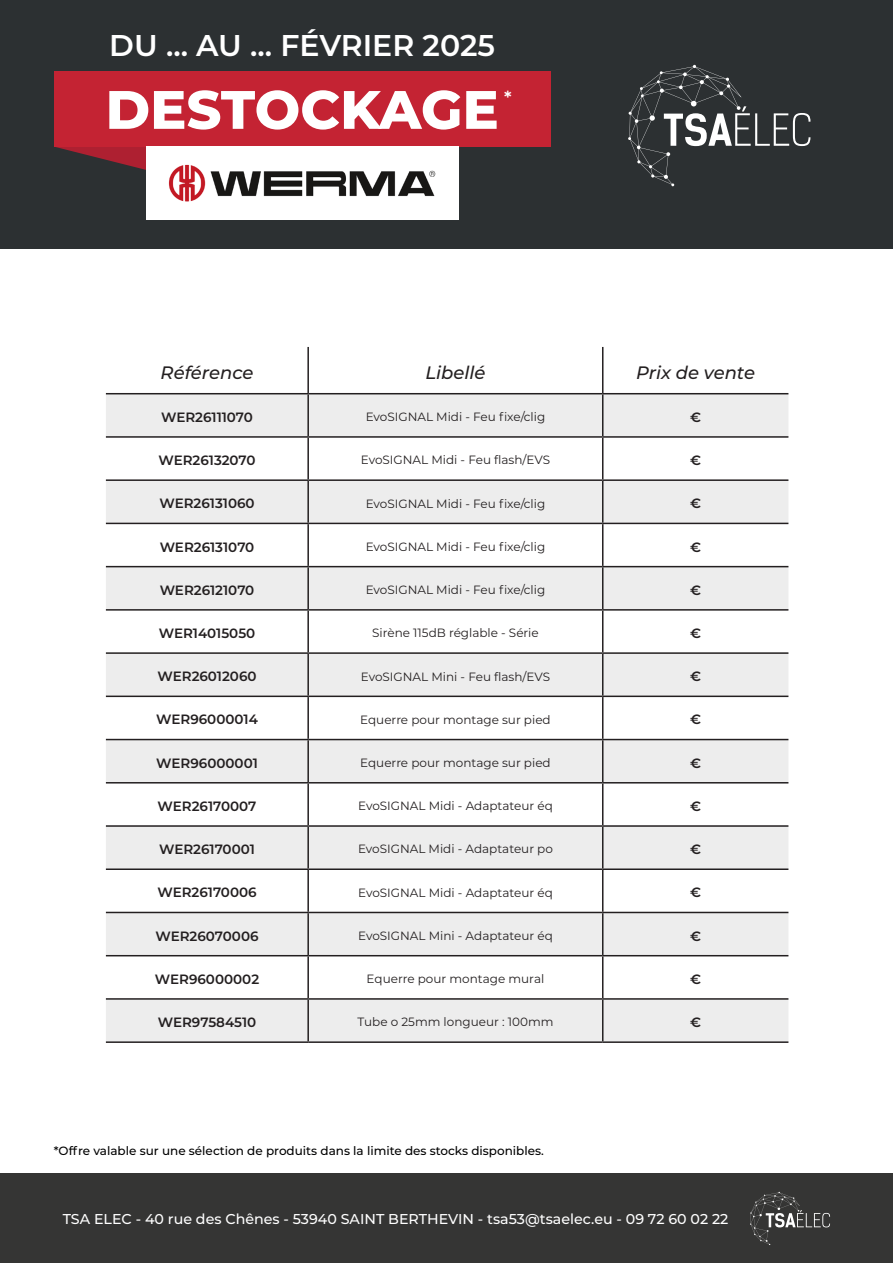
<style>
.page{position:relative;width:893px;height:1263px;background:#fff}
.page>*{position:absolute;margin:0;border:0;box-sizing:border-box;transform-origin:0 0}
.t1{font:800 54px "Montserrat";color:#fff}
.t2{font:600 30px "Montserrat";color:#fff}
.t3{font:italic 500 18px "Montserrat";color:#231f20}
.t4{font:600 18px "Montserrat";color:#fff}
.t5{font:500 14.25px "Montserrat";color:#fff}
.t6{font:600 13.5px "Montserrat";color:#231f20}
.t7{font:12px "Montserrat";color:#231f20}
.t8{font:500 12px "Montserrat";color:#000001}
</style>
<div class="page">
<div style="left:0;top:0;width:893px;height:249px;background:#2c3032"></div>
<svg style="left:628px;top:65px;width:182px;height:121px"></svg>
<div style="left:0;top:1174px;width:893px;height:89px;background:#353534"></div>
<svg style="left:750px;top:1192px;width:80px;height:53px"></svg>
<div style="left:106px;top:394px;width:682px;height:42px;background:#ededed"></div>
<svg style="left:106px;top:438px;width:682px;height:387px"></svg>
<div style="left:106px;top:481px;width:682px;height:42px;background:#ededed"></div>
<div style="left:106px;top:567px;width:682px;height:42px;background:#ededed"></div>
<div style="left:106px;top:654px;width:682px;height:41px;background:#ededed"></div>
<div style="left:106px;top:740px;width:682px;height:42px;background:#ededed"></div>
<div style="left:106px;top:827px;width:682px;height:41px;background:#ededed"></div>
<div style="left:106px;top:913px;width:682px;height:42px;background:#ededed"></div>
<div style="left:106px;top:1000px;width:682px;height:41px;background:#ededed"></div>
<hr style="left:307px;top:347px;width:2px;height:46px;background:#231f20">
<hr style="left:602px;top:347px;width:1px;height:46px;background:#231f20">
<hr style="left:106px;top:393px;width:202px;height:1px;background:#231f20">
<hr style="left:308px;top:393px;width:295px;height:1px;background:#231f20">
<hr style="left:307px;top:394px;width:2px;height:42px;background:#231f20">
<hr style="left:603px;top:393px;width:185px;height:1px;background:#231f20">
<hr style="left:602px;top:394px;width:1px;height:42px;background:#231f20">
<hr style="left:106px;top:436px;width:202px;height:2px;background:#231f20">
<hr style="left:308px;top:436px;width:295px;height:2px;background:#231f20">
<hr style="left:307px;top:438px;width:2px;height:41px;background:#231f20">
<hr style="left:603px;top:436px;width:185px;height:2px;background:#231f20">
<hr style="left:602px;top:438px;width:1px;height:41px;background:#231f20">
<hr style="left:106px;top:479px;width:202px;height:2px;background:#231f20">
<hr style="left:308px;top:479px;width:295px;height:2px;background:#231f20">
<hr style="left:307px;top:481px;width:2px;height:42px;background:#231f20">
<hr style="left:603px;top:479px;width:185px;height:2px;background:#231f20">
<hr style="left:602px;top:481px;width:1px;height:42px;background:#231f20">
<hr style="left:106px;top:523px;width:202px;height:1px;background:#231f20">
<hr style="left:308px;top:523px;width:295px;height:1px;background:#231f20">
<hr style="left:307px;top:524px;width:2px;height:42px;background:#231f20">
<hr style="left:603px;top:523px;width:185px;height:1px;background:#231f20">
<hr style="left:602px;top:524px;width:1px;height:42px;background:#231f20">
<hr style="left:106px;top:566px;width:202px;height:1px;background:#231f20">
<hr style="left:308px;top:566px;width:295px;height:1px;background:#231f20">
<hr style="left:307px;top:567px;width:2px;height:42px;background:#231f20">
<hr style="left:603px;top:566px;width:185px;height:1px;background:#231f20">
<hr style="left:602px;top:567px;width:1px;height:42px;background:#231f20">
<hr style="left:106px;top:609px;width:202px;height:2px;background:#231f20">
<hr style="left:308px;top:609px;width:295px;height:2px;background:#231f20">
<hr style="left:307px;top:611px;width:2px;height:41px;background:#231f20">
<hr style="left:603px;top:609px;width:185px;height:2px;background:#231f20">
<hr style="left:602px;top:611px;width:1px;height:41px;background:#231f20">
<hr style="left:106px;top:652px;width:202px;height:2px;background:#231f20">
<hr style="left:308px;top:652px;width:295px;height:2px;background:#231f20">
<hr style="left:307px;top:654px;width:2px;height:41px;background:#231f20">
<hr style="left:603px;top:652px;width:185px;height:2px;background:#231f20">
<hr style="left:602px;top:654px;width:1px;height:41px;background:#231f20">
<hr style="left:106px;top:695px;width:202px;height:2px;background:#231f20">
<hr style="left:308px;top:695px;width:295px;height:2px;background:#231f20">
<hr style="left:307px;top:697px;width:2px;height:42px;background:#231f20">
<hr style="left:603px;top:695px;width:185px;height:2px;background:#231f20">
<hr style="left:602px;top:697px;width:1px;height:42px;background:#231f20">
<hr style="left:106px;top:739px;width:202px;height:1px;background:#231f20">
<hr style="left:308px;top:739px;width:295px;height:1px;background:#231f20">
<hr style="left:307px;top:740px;width:2px;height:42px;background:#231f20">
<hr style="left:603px;top:739px;width:185px;height:1px;background:#231f20">
<hr style="left:602px;top:740px;width:1px;height:42px;background:#231f20">
<hr style="left:106px;top:782px;width:202px;height:1px;background:#231f20">
<hr style="left:308px;top:782px;width:295px;height:1px;background:#231f20">
<hr style="left:307px;top:783px;width:2px;height:42px;background:#231f20">
<hr style="left:603px;top:782px;width:185px;height:1px;background:#231f20">
<hr style="left:602px;top:783px;width:1px;height:42px;background:#231f20">
<hr style="left:106px;top:825px;width:202px;height:2px;background:#231f20">
<hr style="left:308px;top:825px;width:295px;height:2px;background:#231f20">
<hr style="left:307px;top:827px;width:2px;height:41px;background:#231f20">
<hr style="left:603px;top:825px;width:185px;height:2px;background:#231f20">
<hr style="left:602px;top:827px;width:1px;height:41px;background:#231f20">
<hr style="left:307px;top:870px;width:2px;height:42px;background:#231f20">
<hr style="left:602px;top:870px;width:1px;height:42px;background:#231f20">
<hr style="left:106px;top:912px;width:202px;height:1px;background:#231f20">
<hr style="left:308px;top:912px;width:295px;height:1px;background:#231f20">
<hr style="left:307px;top:913px;width:2px;height:42px;background:#231f20">
<hr style="left:603px;top:912px;width:185px;height:1px;background:#231f20">
<hr style="left:602px;top:913px;width:1px;height:42px;background:#231f20">
<hr style="left:106px;top:955px;width:202px;height:1px;background:#231f20">
<hr style="left:308px;top:955px;width:295px;height:1px;background:#231f20">
<hr style="left:307px;top:956px;width:2px;height:42px;background:#231f20">
<hr style="left:603px;top:955px;width:185px;height:1px;background:#231f20">
<hr style="left:602px;top:956px;width:1px;height:42px;background:#231f20">
<hr style="left:106px;top:998px;width:202px;height:2px;background:#231f20">
<hr style="left:308px;top:998px;width:295px;height:2px;background:#231f20">
<hr style="left:307px;top:1000px;width:2px;height:41px;background:#231f20">
<hr style="left:603px;top:998px;width:185px;height:2px;background:#231f20">
<hr style="left:602px;top:1000px;width:1px;height:41px;background:#231f20">
<hr style="left:106px;top:1041px;width:202px;height:2px;background:#231f20">
<hr style="left:308px;top:1041px;width:295px;height:2px;background:#231f20">
<hr style="left:603px;top:1041px;width:185px;height:2px;background:#231f20">
<hr style="left:106px;top:868px;width:202px;height:2px;background:#231f20">
<hr style="left:308px;top:868px;width:295px;height:2px;background:#231f20">
<hr style="left:603px;top:868px;width:185px;height:2px;background:#231f20">
<svg style="left:56px;top:147px;width:90px;height:23px"></svg>
<div style="left:54px;top:71px;width:496px;height:76px;background:#c42333"></div>
<div style="left:146px;top:146px;width:313px;height:74px;background:#fff"></div>
<img style="left:168px;top:164px;width:268px;height:38px">
<p class="t2" style="left:109px;top:24px;width:387px">DU ... AU ... FÉVRIER 2025</p>
<p class="t1" style="left:106px;top:70px;width:395px">DESTOCKAGE</p>
<p class="t4" style="left:504px;top:84px;width:9px">*</p>
<p class="t3" style="left:161px;top:360px;width:94px">Référence</p>
<p class="t3" style="left:425px;top:360px;width:62px">Libellé</p>
<p class="t3" style="left:636px;top:360px;width:120px">Prix de vente</p>
<p class="t6" style="left:161px;top:407px;width:93px">WER26111070</p>
<p class="t7" style="left:366px;top:409px;width:181px">EvoSIGNAL Midi - Feu fixe/clig</p>
<p class="t6" style="left:690px;top:407px;width:12px">€</p>
<p class="t6" style="left:158px;top:451px;width:99px">WER26132070</p>
<p class="t7" style="left:361px;top:452px;width:191px">EvoSIGNAL Midi - Feu flash/EVS</p>
<p class="t6" style="left:690px;top:451px;width:12px">€</p>
<p class="t6" style="left:159px;top:494px;width:97px">WER26131060</p>
<p class="t7" style="left:366px;top:495px;width:181px">EvoSIGNAL Midi - Feu fixe/clig</p>
<p class="t6" style="left:690px;top:494px;width:12px">€</p>
<p class="t6" style="left:160px;top:537px;width:96px">WER26131070</p>
<p class="t7" style="left:366px;top:538px;width:181px">EvoSIGNAL Midi - Feu fixe/clig</p>
<p class="t6" style="left:690px;top:537px;width:12px">€</p>
<p class="t6" style="left:160px;top:580px;width:96px">WER26121070</p>
<p class="t7" style="left:366px;top:581px;width:181px">EvoSIGNAL Midi - Feu fixe/clig</p>
<p class="t6" style="left:690px;top:580px;width:12px">€</p>
<p class="t6" style="left:159px;top:624px;width:98px">WER14015050</p>
<p class="t7" style="left:372px;top:625px;width:168px">Sirène 115dB réglable - Série</p>
<p class="t6" style="left:690px;top:624px;width:12px">€</p>
<p class="t6" style="left:158px;top:667px;width:101px">WER26012060</p>
<p class="t7" style="left:361px;top:668px;width:191px">EvoSIGNAL Mini - Feu flash/EVS</p>
<p class="t6" style="left:690px;top:667px;width:12px">€</p>
<p class="t6" style="left:156px;top:710px;width:103px">WER96000014</p>
<p class="t7" style="left:360px;top:711px;width:192px">Equerre pour montage sur pied</p>
<p class="t6" style="left:690px;top:710px;width:12px">€</p>
<p class="t6" style="left:156px;top:753px;width:103px">WER96000001</p>
<p class="t7" style="left:360px;top:754px;width:192px">Equerre pour montage sur pied</p>
<p class="t6" style="left:690px;top:753px;width:12px">€</p>
<p class="t6" style="left:158px;top:796px;width:100px">WER26170007</p>
<p class="t7" style="left:358px;top:798px;width:196px">EvoSIGNAL Midi - Adaptateur éq</p>
<p class="t6" style="left:690px;top:796px;width:12px">€</p>
<p class="t6" style="left:159px;top:840px;width:97px">WER26170001</p>
<p class="t7" style="left:358px;top:841px;width:196px">EvoSIGNAL Midi - Adaptateur po</p>
<p class="t6" style="left:690px;top:840px;width:12px">€</p>
<p class="t6" style="left:157px;top:883px;width:101px">WER26170006</p>
<p class="t7" style="left:358px;top:884px;width:196px">EvoSIGNAL Midi - Adaptateur éq</p>
<p class="t6" style="left:690px;top:883px;width:12px">€</p>
<p class="t6" style="left:155px;top:926px;width:105px">WER26070006</p>
<p class="t7" style="left:358px;top:927px;width:196px">EvoSIGNAL Mini - Adaptateur éq</p>
<p class="t6" style="left:690px;top:926px;width:12px">€</p>
<p class="t6" style="left:155px;top:969px;width:106px">WER96000002</p>
<p class="t7" style="left:367px;top:971px;width:179px">Equerre pour montage mural</p>
<p class="t6" style="left:690px;top:969px;width:12px">€</p>
<p class="t6" style="left:158px;top:1013px;width:100px">WER97584510</p>
<p class="t7" style="left:357px;top:1014px;width:198px">Tube o 25mm longueur : 100mm</p>
<p class="t6" style="left:690px;top:1013px;width:12px">€</p>
<p class="t8" style="left:54px;top:1142px;width:492px">*Offre valable sur une sélection de produits dans la limite des stocks disponibles.</p>
<p class="t5" style="left:63px;top:1208px;width:667px">TSA ELEC - 40 rue des Chênes - 53940 SAINT BERTHEVIN - tsa53@tsaelec.eu - 09 72 60 02 22</p>
</div>
